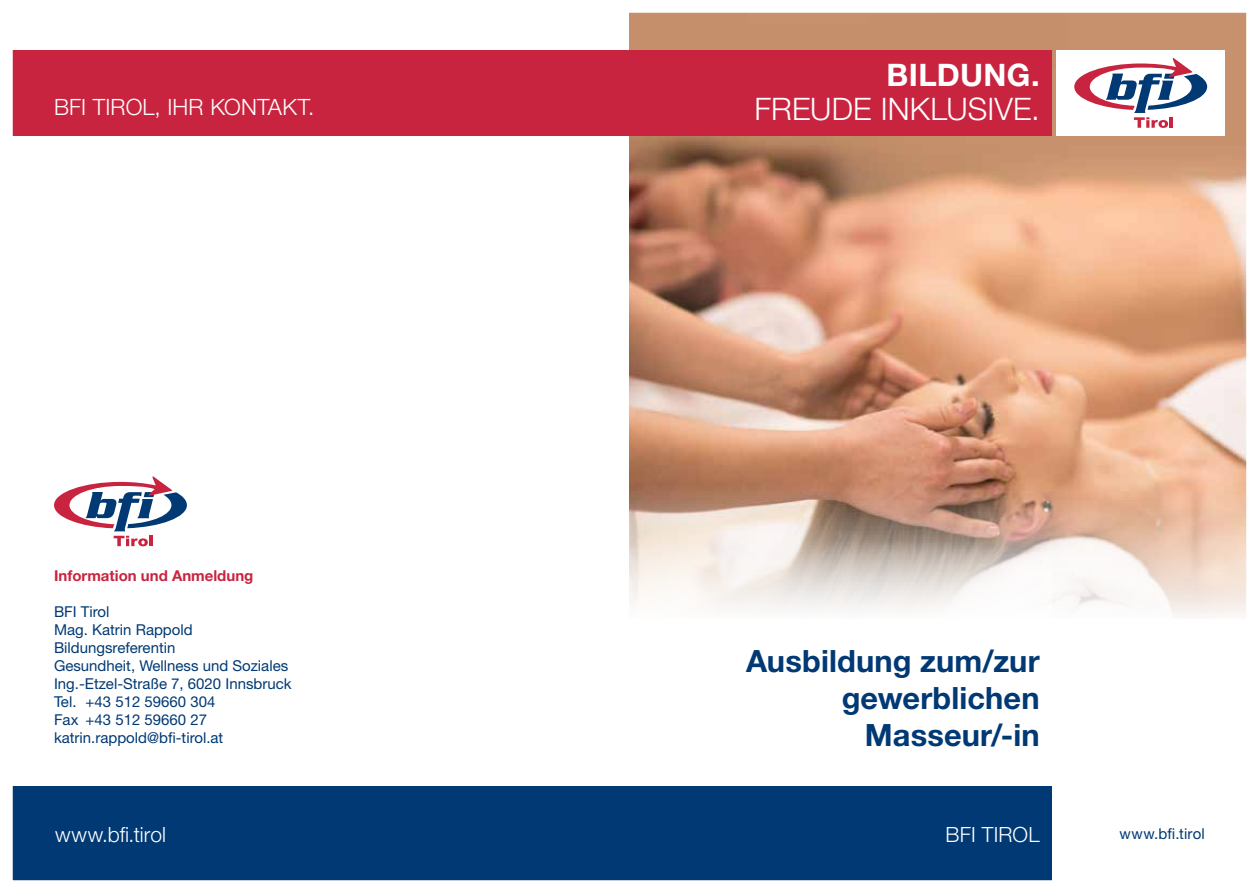
<style>
.page{position:relative;width:1259px;height:893px;background:#fff}
.page>*{position:absolute;margin:0;border:0;box-sizing:border-box;transform-origin:0 0}
.t1{font:300 31.05px "Helvetica Neue LT Std";letter-spacing:.005em;color:#fff}
.t2{font:700 31.05px "Helvetica Neue LT Std";letter-spacing:.01em;color:#fff}
.t3{font:700 30.75px/36.9px "Helvetica Neue LT Std";letter-spacing:.005em;color:#003974;text-align:right}
.t4{font:300 22.5px "Helvetica Neue LT Std";letter-spacing:.005em;color:#fff}
.t5{font:300 21px "Helvetica Neue LT Std";letter-spacing:.005em;color:#fff}
.t6{font:15px/18px "Helvetica Neue LT Std";color:#003974}
.t7{font:700 15px "Helvetica Neue LT Std";color:#c9243f}
</style>
<div class="page">
<img style="left:629px;top:14px;width:616px;height:603px">
<svg style="left:629px;top:519px;width:422px;height:268px"></svg>
<div style="left:11px;top:787px;width:1040px;height:106px;background:#003974"></div>
<div style="left:11px;top:50px;width:1040px;height:86px;background:#c9243f"></div>
<div style="left:1056px;top:50px;width:169px;height:86px;background:#fff"></div>
<svg style="left:1074px;top:49px;width:133px;height:79px"></svg>
<hr style="left:1169px;top:117px;width:4px;height:11px;background:#c9243f">
<div style="left:0;top:0;width:1259px;height:893px;border:13px solid #fff"></div>
<svg style="left:54px;top:476px;width:133px;height:70px"></svg>
<hr style="left:149px;top:536px;width:4px;height:10px;background:#c9243f">
<h1 class="t2" style="left:886px;top:56px;width:154px">BILDUNG.</h1>
<h3 class="t4" style="left:54px;top:94px;width:262px">BFI TIROL, IHR KONTAKT.</h3>
<h1 class="t1" style="left:754px;top:90px;width:287px">FREUDE INKLUSIVE.</h1>
<p class="t7" style="left:54px;top:566px;width:201px">Information und Anmeldung</p>
<p class="t6" style="left:54px;top:602px;width:239px">BFI Tirol<br>Mag. Katrin Rappold<br>Bildungsreferentin<br>Gesundheit, Wellness und Soziales<br>Ing.-Etzel-Straße 7, 6020 Innsbruck<br>Tel. +43 512 59660 304<br>Fax +43 512 59660 27 katrin.rappold@bfi-tirol.at</p>
<h2 class="t3" style="left:746px;top:642px;width:295px">Ausbildung zum/zur gewerblichen<br>Masseur/-in</h2>
<h3 class="t5" style="left:55px;top:821px;width:112px">www.bfi.tirol</h3>
<h3 class="t5" style="left:945px;top:821px;width:96px">BFI TIROL</h3>
<p class="t6" style="left:1119px;top:825px;width:87px">www.bfi.tirol</p>
</div>
